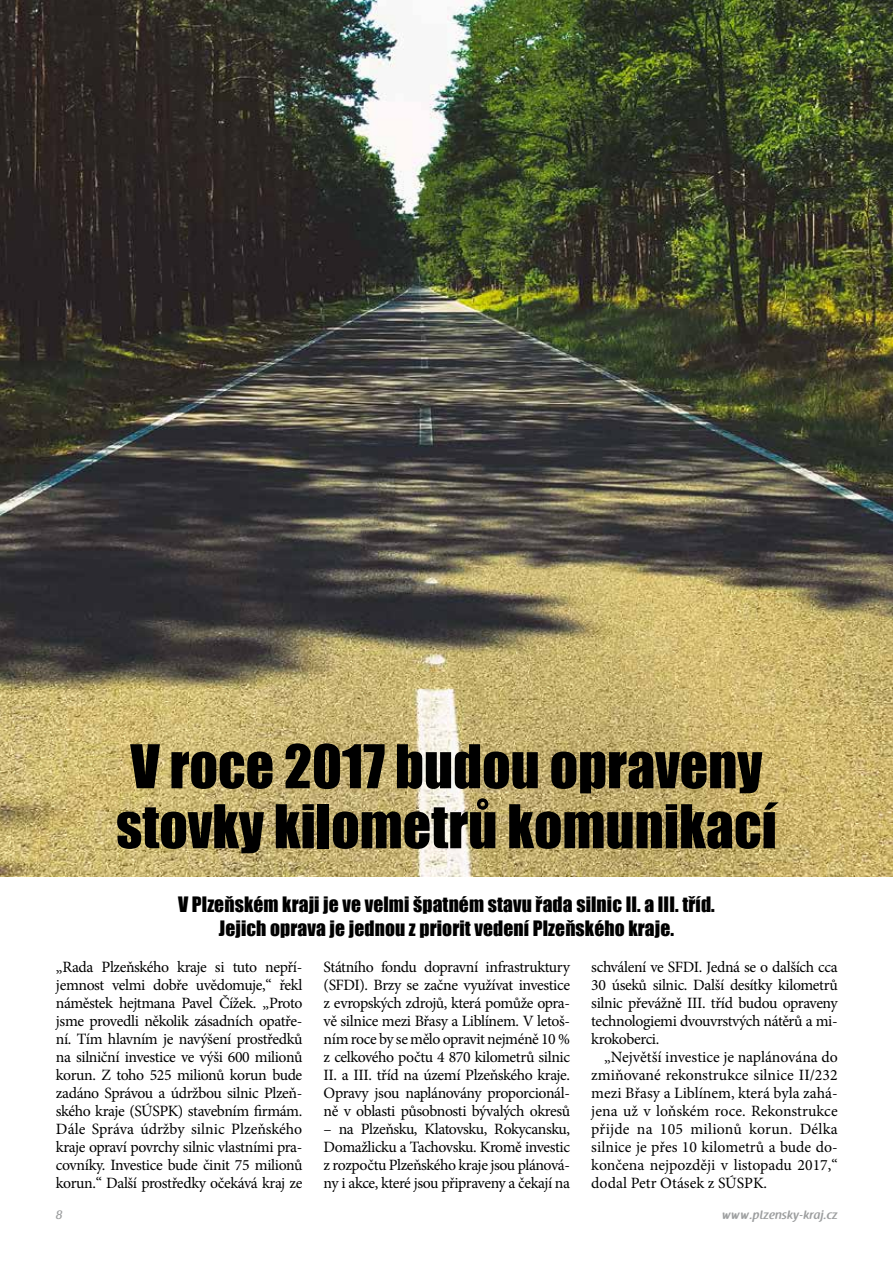
<style>
.page{position:relative;width:893px;height:1263px;background:#fff}
.page>*{position:absolute;margin:0;border:0;box-sizing:border-box;transform-origin:0 0}
.t1{font:55.65px/60px "Impact";color:#000}
.t2{font:19.5px/24px "Impact";letter-spacing:.005em;color:#000;text-align:center}
.t3{font:15.75px/18px "Minion Pro";letter-spacing:-.025em;color:#000;text-align:justify}
.t4{font:600 12px "Raspoutine";letter-spacing:.025em;color:#9c9e9f}
.t5{font:12px "Raspoutine Classic";color:#9c9e9f}
</style>
<div class="page">
<img style="left:0;top:0;width:893px;height:876px">
<h1 class="t1" style="left:116px;top:735px;width:662px">V roce 2017 budou opraveny stovky kilometrů komunikací</h1>
<p class="t2" style="left:178px;top:892px;width:538px">V Plzeňském kraji je ve velmi špatném stavu řada silnic II. a III. tříd.<br>Jejich oprava je jednou z priorit vedení Plzeňského kraje.</p>
<p class="t3" style="left:56px;top:958px;width:248px">„Rada Plzeňského kraje si tuto nepří&shy;jemnost velmi dobře uvědomuje,“ řekl náměstek hejtmana Pavel Čížek. „Proto jsme provedli několik zásadních opatře&shy;ní. Tím hlavním je navýšení prostředků na silniční investice ve výši 600 milionů korun. Z toho 525 milionů korun bude zadáno Správou a údržbou silnic Plzeň&shy;ského kraje (SÚSPK) stavebním firmám.<br>Dále Správa údržby silnic Plzeňského kraje opraví povrchy silnic vlastními pra&shy;covníky. Investice bude činit 75 milionů korun.“ Další prostředky očekává kraj ze</p>
<p class="t3" style="left:324px;top:958px;width:248px">Státního fondu dopravní infrastruktury (SFDI). Brzy se začne využívat investice z evropských zdrojů, která pomůže opra&shy;vě silnice mezi Břasy a Liblínem. V letoš&shy;ním roce by se mělo opravit nejméně 10 % z celkového počtu 4 870 kilometrů silnic II. a III. tříd na území Plzeňského kraje.<br>Opravy jsou naplánovány proporcionál&shy;ně v oblasti působnosti bývalých okresů</p>
<p class="t3" style="left:324px;top:1120px;width:248px">– na Plzeňsku, Klatovsku, Rokycansku, Domažlicku a Tachovsku. Kromě investic z rozpočtu Plzeňského kraje jsou plánová&shy;ny i akce, které jsou připraveny a čekají na</p>
<p class="t3" style="left:591px;top:958px;width:248px">schválení ve SFDI. Jedná se o dalších cca 30 úseků silnic. Další desítky kilometrů silnic převážně III. tříd budou opraveny technologiemi dvouvrstvých nátěrů a mi&shy;krokoberci.</p>
<p class="t3" style="left:591px;top:1048px;width:248px;text-indent:13px">„Největší investice je naplánována do zmiňované rekonstrukce silnice II/232 mezi Břasy a Liblínem, která byla zahá&shy;jena už v loňském roce. Rekonstrukce přijde na 105 milionů korun. Délka silnice je přes 10 kilometrů a bude do&shy;končena nejpozději v listopadu 2017,“ dodal Petr Otásek z SÚSPK.</p>
<p class="t5" style="left:56px;top:1208px;width:8px">8</p>
<p class="t4" style="left:722px;top:1208px;width:117px">www.plzensky-kraj.cz</p>
</div>
